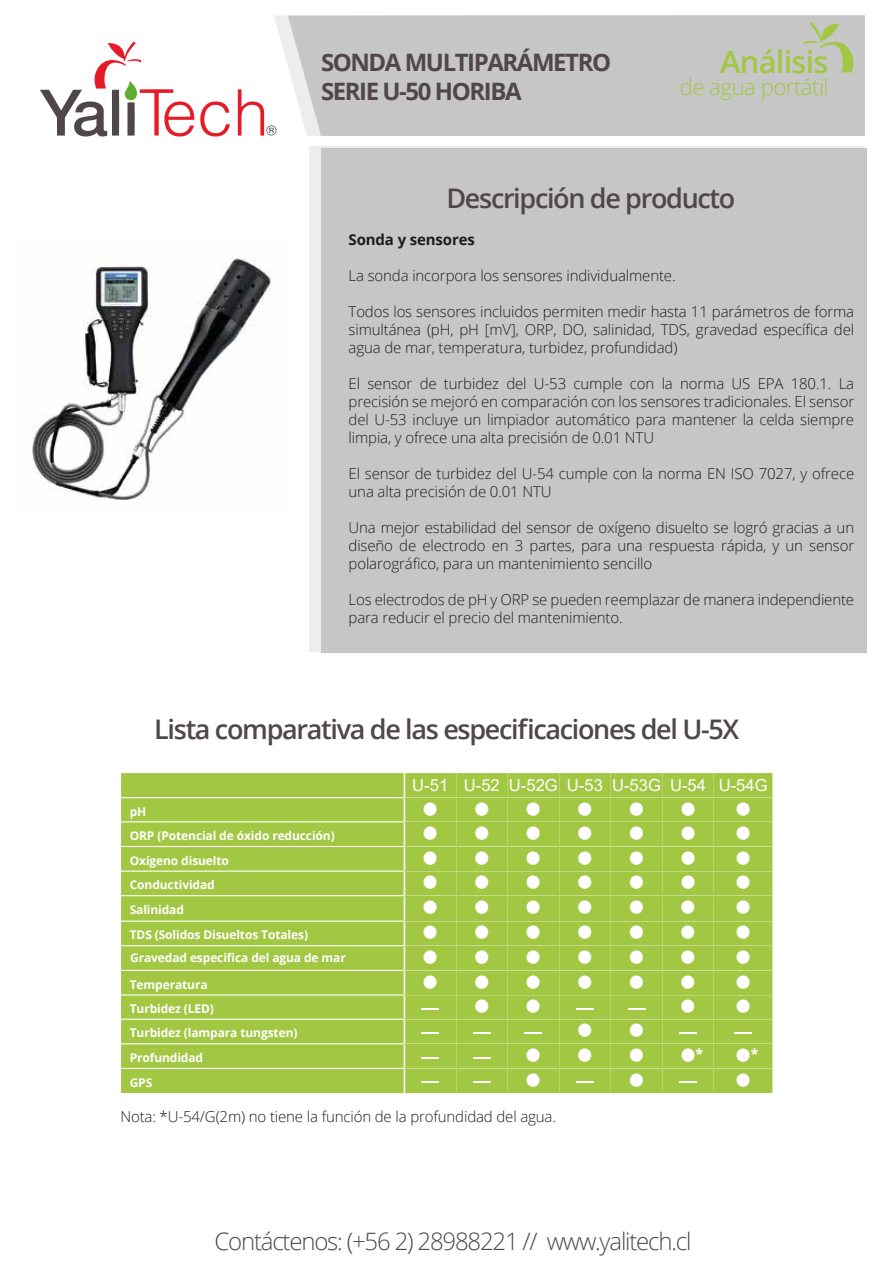
<style>
.page{position:relative;width:893px;height:1263px;background:#fff}
.page>*{position:absolute;margin:0;border:0;box-sizing:border-box;transform-origin:0 0}
.t1{font:49.95px "Minion Pro";color:#fff}
.t2{font:600 30.9px "Open Sans";letter-spacing:-.025em;color:#a2c743}
.t3{font:600 27px "Open Sans";letter-spacing:-.05em;color:#4f4749}
.t4{font:300 24px "Open Sans";letter-spacing:-.05em;color:#4f4749}
.t5{font:700 24px/28.8px "Open Sans";letter-spacing:-.06em;color:#4f4749}
.t6{font:300 22.35px "Open Sans";letter-spacing:-.025em;color:#a2c743}
.t7{font:16.65px "Arial";color:#fff}
.t8{font:16.65px "Arial";color:#fff;scale:4 1}
.t9{font:300 15px/18px "Open Sans";letter-spacing:-.01em;color:#1d1d1b;text-align:justify}
.t10{font:700 15px "Open Sans";letter-spacing:-.01em;color:#1d1d1b}
.t11{font:700 12px/24.2px "Open Sans";letter-spacing:-.01em;color:#fff}
.s1{font-family:"Arial";font-weight:900;font-size:18.75px}
.s2{font-family:"Arial";font-size:16.65px}
</style>
<div class="page">
<svg style="left:274px;top:15px;width:14px;height:117px"></svg>
<div style="left:288px;top:15px;width:577px;height:121px;background:#c6c6c6"></div>
<svg style="left:200px;top:101px;width:30px;height:36px"></svg>
<svg style="left:40px;top:42px;width:154px;height:95px"></svg>
<svg style="left:238px;top:89px;width:38px;height:47px"></svg>
<svg style="left:804px;top:22px;width:50px;height:50px;background:#bec6a9"></svg>
<div style="left:309px;top:147px;width:555px;height:505px;background:#ededed"></div>
<div style="left:321px;top:148px;width:545px;height:504px;background:#c6c6c6"></div>
<div style="left:121px;top:773px;width:652px;height:320px;background:#a2c743"></div>
<div style="left:121px;top:798px;width:652px;height:270px;background:#a2c743"></div>
<svg style="left:404px;top:773px;width:1px;height:320px"></svg>
<hr style="left:121px;top:797px;width:283px;height:1px;background:#fff">
<hr style="left:121px;top:821px;width:283px;height:1px;background:#fff">
<hr style="left:121px;top:846px;width:283px;height:1px;background:#fff">
<hr style="left:121px;top:870px;width:283px;height:2px;background:#fff">
<hr style="left:121px;top:895px;width:283px;height:1px;background:#fff">
<hr style="left:121px;top:921px;width:283px;height:1px;background:#fff">
<hr style="left:121px;top:945px;width:283px;height:1px;background:#fff">
<hr style="left:121px;top:970px;width:283px;height:1px;background:#fff">
<hr style="left:121px;top:994px;width:283px;height:1px;background:#fff">
<hr style="left:121px;top:1019px;width:283px;height:1px;background:#fff">
<hr style="left:121px;top:1043px;width:283px;height:1px;background:#fff">
<hr style="left:121px;top:1068px;width:283px;height:1px;background:#fff">
<img style="left:32px;top:258px;width:241px;height:242px">
<h3 class="t5" style="left:321px;top:47px;width:292px">SONDA MULTIPARÁMETRO<br>SERIE U-50 HORIBA</h3>
<h2 class="t2" style="left:720px;top:40px;width:110px">Análisis</h2>
<h3 class="t6" style="left:680px;top:72px;width:150px">de agua portátil</h3>
<h3 class="t3" style="left:446px;top:180px;width:290px">Descripción de producto</h3>
<p class="t10" style="left:349px;top:229px;width:128px">Sonda y sensores</p>
<p class="t9" style="left:349px;top:266px;width:328px">La sonda incorpora los sensores individualmente.</p>
<p class="t9" style="left:349px;top:302px;width:507px">Todos los sensores incluidos permiten medir hasta 11 parámetros de forma simultánea (pH, pH [mV], ORP, DO, salinidad, TDS, gravedad específica del agua de mar, temperatura, turbidez, profundidad)</p>
<p class="t9" style="left:349px;top:374px;width:507px">El sensor de turbidez del U-53 cumple con la norma US EPA 180.1. La precisión se mejoró en comparación con los sensores tradicionales. El sensor del U-53 incluye un limpiador automático para mantener la celda siempre limpia, y ofrece una alta precisión de 0.01 NTU</p>
<p class="t9" style="left:349px;top:464px;width:507px">El sensor de turbidez del U-54 cumple con la norma EN ISO 7027, y ofrece una alta precisión de 0.01 NTU</p>
<p class="t9" style="left:349px;top:518px;width:507px">Una mejor estabilidad del sensor de oxígeno disuelto se logró gracias a un diseño de electrodo en 3 partes, para una respuesta rápida, y un sensor polarográfico, para un mantenimiento sencillo</p>
<p class="t9" style="left:349px;top:590px;width:507px">Los electrodos de pH y ORP se pueden reemplazar de manera independiente para reducir el precio del mantenimiento.</p>
<h3 class="t3" style="left:154px;top:711px;width:587px">Lista comparativa de las especificaciones del U-5X</h3>
<p class="t7" style="left:412px;top:774px;width:357px">U-51 U-52 U-52G U-53 U-53G U-54 U-54G</p>
<p class="t11" style="left:130px;top:799px;width:207px">pH<br>ORP (Potencial de óxido reducción)</p>
<h1 class="t1" style="left:420px;top:771px;width:21px">•</h1>
<h1 class="t1" style="left:472px;top:771px;width:21px">•</h1>
<h1 class="t1" style="left:472px;top:795px;width:21px">•</h1>
<h1 class="t1" style="left:524px;top:771px;width:21px">•</h1>
<h1 class="t1" style="left:524px;top:795px;width:21px">•</h1>
<h1 class="t1" style="left:575px;top:771px;width:21px">•</h1>
<h1 class="t1" style="left:575px;top:795px;width:21px">•</h1>
<h1 class="t1" style="left:627px;top:771px;width:21px">•</h1>
<h1 class="t1" style="left:627px;top:795px;width:21px">•</h1>
<h1 class="t1" style="left:678px;top:771px;width:21px">•</h1>
<h1 class="t1" style="left:678px;top:795px;width:21px">•</h1>
<h1 class="t1" style="left:733px;top:771px;width:21px">•</h1>
<h1 class="t1" style="left:733px;top:795px;width:21px">•</h1>
<h1 class="t1" style="left:420px;top:795px;width:21px">•</h1>
<p class="t11" style="left:130px;top:848px;width:101px;line-height:24.6px">Oxígeno disuelto<br>Conductividad</p>
<h1 class="t1" style="left:420px;top:819px;width:21px">•</h1>
<h1 class="t1" style="left:420px;top:844px;width:21px">•</h1>
<h1 class="t1" style="left:472px;top:819px;width:21px">•</h1>
<h1 class="t1" style="left:472px;top:844px;width:21px">•</h1>
<h1 class="t1" style="left:524px;top:819px;width:21px">•</h1>
<h1 class="t1" style="left:524px;top:844px;width:21px">•</h1>
<h1 class="t1" style="left:575px;top:819px;width:21px">•</h1>
<h1 class="t1" style="left:575px;top:844px;width:21px">•</h1>
<h1 class="t1" style="left:627px;top:819px;width:21px">•</h1>
<h1 class="t1" style="left:627px;top:844px;width:21px">•</h1>
<h1 class="t1" style="left:678px;top:819px;width:21px">•</h1>
<h1 class="t1" style="left:678px;top:844px;width:21px">•</h1>
<h1 class="t1" style="left:733px;top:819px;width:21px">•</h1>
<h1 class="t1" style="left:733px;top:844px;width:21px">•</h1>
<p class="t11" style="left:130px;top:897px;width:56px">Salinidad</p>
<h1 class="t1" style="left:420px;top:869px;width:21px">•</h1>
<p class="t11" style="left:130px;top:922px;width:180px">TDS (Solidos Disueltos Totales)</p>
<h1 class="t1" style="left:472px;top:869px;width:21px">•</h1>
<h1 class="t1" style="left:472px;top:894px;width:21px">•</h1>
<h1 class="t1" style="left:524px;top:869px;width:21px">•</h1>
<h1 class="t1" style="left:524px;top:894px;width:21px">•</h1>
<h1 class="t1" style="left:575px;top:869px;width:21px">•</h1>
<h1 class="t1" style="left:575px;top:894px;width:21px">•</h1>
<h1 class="t1" style="left:627px;top:869px;width:21px">•</h1>
<h1 class="t1" style="left:627px;top:894px;width:21px">•</h1>
<h1 class="t1" style="left:678px;top:869px;width:21px">•</h1>
<h1 class="t1" style="left:678px;top:894px;width:21px">•</h1>
<h1 class="t1" style="left:733px;top:869px;width:21px">•</h1>
<h1 class="t1" style="left:733px;top:894px;width:21px">•</h1>
<h1 class="t1" style="left:420px;top:894px;width:21px">•</h1>
<h1 class="t1" style="left:420px;top:919px;width:21px">•</h1>
<h1 class="t1" style="left:420px;top:943px;width:21px">•</h1>
<h1 class="t1" style="left:472px;top:919px;width:21px">•</h1>
<h1 class="t1" style="left:678px;top:919px;width:21px">•</h1>
<h1 class="t1" style="left:524px;top:919px;width:21px">•</h1>
<h1 class="t1" style="left:524px;top:943px;width:21px">•</h1>
<h1 class="t1" style="left:575px;top:919px;width:21px">•</h1>
<h1 class="t1" style="left:575px;top:943px;width:21px">•</h1>
<h1 class="t1" style="left:627px;top:919px;width:21px">•</h1>
<h1 class="t1" style="left:627px;top:943px;width:21px">•</h1>
<h1 class="t1" style="left:733px;top:919px;width:21px">•</h1>
<h1 class="t1" style="left:733px;top:943px;width:21px">•</h1>
<p class="t11" style="left:130px;top:945px;width:217px">Gravedad especifica del agua de mar</p>
<h1 class="t1" style="left:472px;top:943px;width:21px">•</h1>
<h1 class="t1" style="left:472px;top:968px;width:73px">• •</h1>
<p class="t8" style="left:625px;top:996px;width:7px">-</p>
<h1 class="t1" style="left:678px;top:943px;width:21px">•</h1>
<h1 class="t1" style="left:678px;top:968px;width:76px">• •</h1>
<p class="t11" style="left:130px;top:972px;width:79px">Temperatura</p>
<p class="t11" style="left:130px;top:996px;width:86px">Turbidez (LED)</p>
<p class="t8" style="left:419px;top:996px;width:7px">-</p>
<p class="t8" style="left:574px;top:996px;width:7px">-</p>
<h1 class="t1" style="left:575px;top:992px;width:21px">•</h1>
<h1 class="t1" style="left:575px;top:1017px;width:131px">• •<span class="s1">*</span></h1>
<h1 class="t1" style="left:627px;top:992px;width:21px">•</h1>
<h1 class="t1" style="left:627px;top:1017px;width:21px">•</h1>
<h1 class="t1" style="left:627px;top:1041px;width:74px">• <span class="s2">-</span></h1>
<p class="t11" style="left:130px;top:1020px;width:169px">Turbidez (lampara tungsten)</p>
<p class="t8" style="left:419px;top:1020px;width:7px">-</p>
<p class="t8" style="left:522px;top:1020px;width:7px">-</p>
<p class="t8" style="left:677px;top:1020px;width:7px">-</p>
<p class="t11" style="left:130px;top:1045px;width:75px">Profundidad</p>
<p class="t8" style="left:419px;top:1045px;width:20px">- -</p>
<p class="t8" style="left:732px;top:1020px;width:7px">-</p>
<h1 class="t1" style="left:733px;top:1041px;width:21px">•</h1>
<p class="t8" style="left:471px;top:1020px;width:7px">-</p>
<h1 class="t1" style="left:734px;top:1017px;width:28px">•<span class="s1">*</span></h1>
<h1 class="t1" style="left:524px;top:1017px;width:21px">•</h1>
<h1 class="t1" style="left:524px;top:1041px;width:74px">• <span class="s2">-</span></h1>
<p class="t11" style="left:130px;top:1070px;width:24px">GPS</p>
<p class="t8" style="left:419px;top:1069px;width:20px">- -</p>
<p class="t9" style="left:120px;top:1107px;width:437px">Nota: *U-54/G(2m) no tiene la función de la profundidad del agua.</p>
<h3 class="t4" style="left:215px;top:1224px;width:479px">Contáctenos: (+56 2) 28988221 // www.yalitech.cl</h3>
</div>
